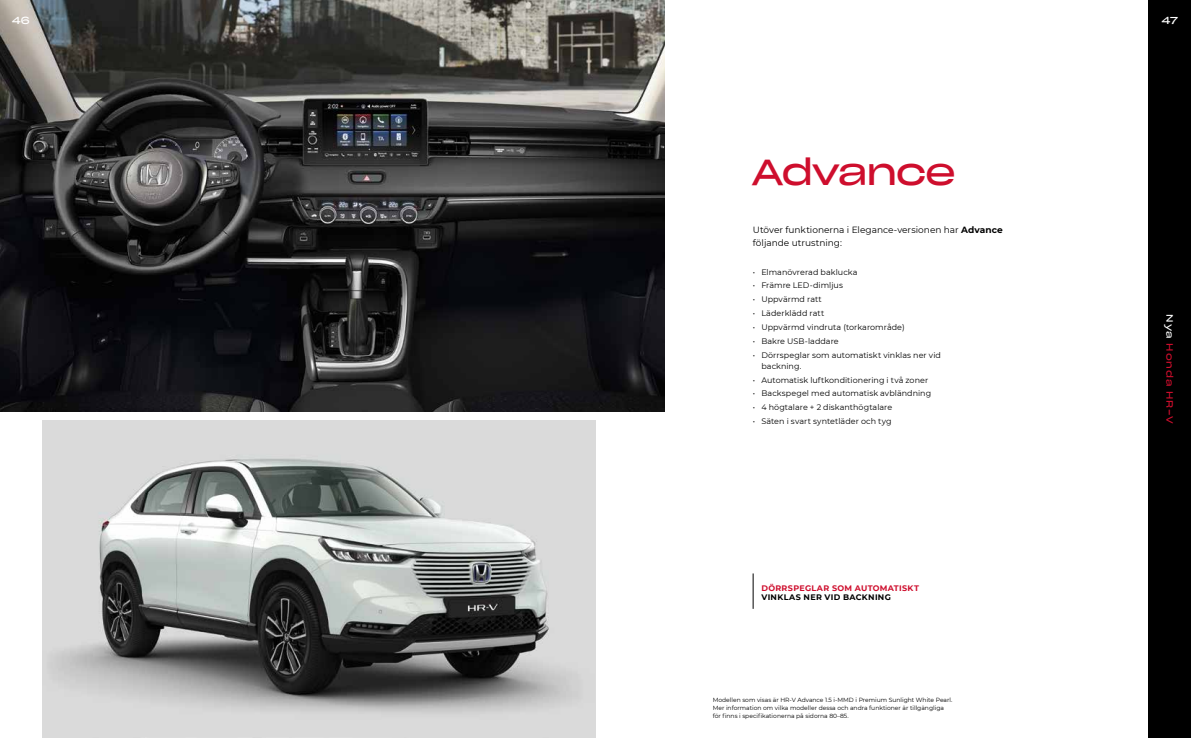
<style>
.page{position:relative;width:1191px;height:738px;background:#fff}
.page>*{position:absolute;margin:0;border:0;box-sizing:border-box;transform-origin:0 0}
.t1{font:36px "Sharp Grotesk Book 25";letter-spacing:-.04em;color:#ce0e2d}
.t2{font:10px "Sharp Grotesk Book 25";color:#fff}
.t3{font:9px/13px "Montserrat";color:#000}
.t4{font:9px "Sharp Grotesk Book 25";letter-spacing:.09em;color:#ce0e2d}
.t5{font:8px/11px "Montserrat";letter-spacing:.005em;color:#000}
.t6{font:700 8px "Montserrat";letter-spacing:.04em;color:#ce0e2d}
.t7{font:700 8px "Montserrat";letter-spacing:.04em;color:#000}
.t8{font:6px/8px "Montserrat";color:#000}
.s1{font-weight:700}
.s2{color:#fff}
</style>
<div class="page">
<img style="left:43px;top:420px;width:552px;height:317px">
<img style="left:0;top:0;width:664px;height:411px">
<hr style="left:753px;top:573px;width:1px;height:35px;background:#000">
<div style="left:1148px;top:0;width:43px;height:737px;background:#000"></div>
<p class="t2" style="left:12px;top:12px;width:19px">46</p>
<h1 class="t1" style="left:751px;top:140px;width:206px">Advance</h1>
<p class="t3" style="left:753px;top:223px;width:251px">Utöver funktionerna i Elegance-versionen har <span class="s1">Advance </span>följande utrustning:</p>
<p class="t5" style="left:753px;top:266px;width:106px">• Elmanövrerad baklucka</p>
<p class="t5" style="left:753px;top:279px;width:91px">• Främre LED-dimljus</p>
<p class="t5" style="left:753px;top:293px;width:70px">• Uppvärmd ratt</p>
<p class="t5" style="left:753px;top:307px;width:73px">• Läderklädd ratt</p>
<p class="t5" style="left:753px;top:321px;width:153px">• Uppvärmd vindruta (torkarområde)</p>
<p class="t5" style="left:753px;top:335px;width:87px">• Bakre USB-laddare</p>
<p class="t5" style="left:761px;top:349px;width:181px;text-indent:-9px">• Dörrspeglar som automatiskt vinklas ner vid backning.</p>
<p class="t5" style="left:753px;top:373px;width:177px">• Automatisk luftkonditionering i två zoner</p>
<p class="t5" style="left:753px;top:387px;width:180px">• Backspegel med automatisk avbländning</p>
<p class="t5" style="left:753px;top:401px;width:141px">• 4 högtalare + 2 diskanthögtalare</p>
<p class="t5" style="left:753px;top:415px;width:140px">• Säten i svart syntetläder och tyg</p>
<p class="t6" style="left:761px;top:581px;width:159px">DÖRRSPEGLAR SOM AUTOMATISKT</p>
<p class="t7" style="left:761px;top:590px;width:131px">VINKLAS NER VID BACKNING</p>
<p class="t8" style="left:712px;top:695px;width:241px">Modellen som visas är HR-V Advance 1.5 i-MMD i Premium Sunlight White Pearl.<br>Mer information om vilka modeller dessa och andra funktioner är tillgängliga för finns i specifikationerna på sidorna 80–85.</p>
<p class="t2" style="left:1162px;top:12px;width:18px">47</p>
<p class="t4" style="left:1177px;top:314px;width:111px;rotate:90deg"><span class="s2">Nya</span> Honda HR-V</p>
</div>
